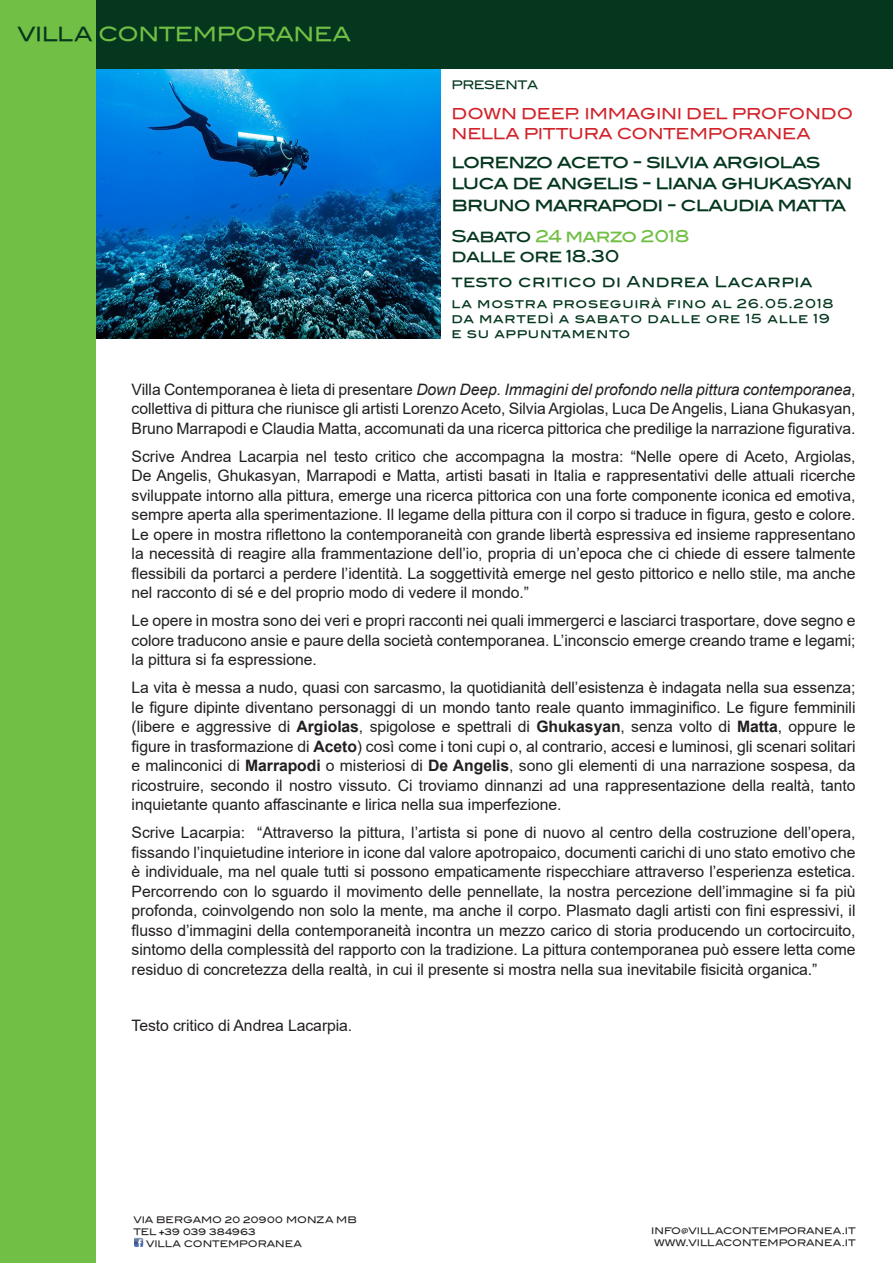
<style>
.page{position:relative;width:893px;height:1263px;background:#fff}
.page>*{position:absolute;margin:0;border:0;box-sizing:border-box;transform-origin:0 0}
.t1{font:19.5px "Blair Md ITCTT Medium";letter-spacing:-.015em;color:#71bf44}
.t2{font:18px "Blair Md ITCTT Medium";letter-spacing:-.045em;color:#04371e}
.t3{font:16.5px "Blair Md ITCTT Medium";letter-spacing:-.045em;color:#71bf44}
.t4{font:16.5px "Blair Md ITCTT Medium";letter-spacing:-.035em;color:#04371e}
.t5{font:15.75px/19.5px "Arial";letter-spacing:-.005em;color:#231f20;text-align:justify}
.t6{font:15px/20.2px "Blair Md ITCTT Medium";letter-spacing:-.015em;color:#d1232a}
.t7{font:15px "Blair Md ITCTT Medium";letter-spacing:.025em;color:#04371e}
.t8{font:12.45px/15px "Blair Md ITCTT Medium";letter-spacing:.06em;color:#04371e}
.t9{font:11.7px "Blair Md ITCTT Medium";letter-spacing:-.035em;color:#04371e}
.t10{font:9px "Blair Md ITCTT Medium";letter-spacing:-.01em;color:#231f20}
.s1{color:#04371e}
.s2{font-style:italic}
.s3{font-weight:700}
.s4{font-family:"Helvetica";font-weight:700}
</style>
<div class="page">
<img style="left:96px;top:68px;width:344px;height:270px">
<div style="left:0;top:0;width:893px;height:68px;background:#04371e"></div>
<svg style="left:134px;top:1237px;width:10px;height:10px"></svg>
<div style="left:0;top:0;width:96px;height:1263px;background:#71bf44"></div>
<p class="t1" style="left:18px;top:22px;width:335px"><span class="s1">VILLA</span> CONTEMPORANEA</p>
<p class="t9" style="left:452px;top:77px;width:88px">PRESENTA</p>
<p class="t6" style="left:452px;top:103px;width:403px">DOWN DEEP. IMMAGINI DEL PROFONDO<br>NELLA PITTURA CONTEMPORANEA</p>
<p class="t2" style="left:452px;top:150px;width:370px">lorenzo aceto - silvia argiolas</p>
<p class="t2" style="left:452px;top:172px;width:402px">luca de angelis - liana ghukasyan</p>
<p class="t2" style="left:452px;top:193px;width:396px">bruno marrapodi - claudia matta</p>
<p class="t3" style="left:452px;top:226px;width:239px"><span class="s1">Sabato</span> 24 marzo 2018</p>
<p class="t4" style="left:452px;top:246px;width:170px">dalle ore 18.30</p>
<p class="t7" style="left:452px;top:272px;width:362px">testo critico di Andrea Lacarpia</p>
<p class="t8" style="left:452px;top:296px;width:384px">la mostra proseguirà fino al 26.05.2018</p>
<p class="t8" style="left:452px;top:311px;width:380px">da martedì a sabato dalle ore 15 alle 19 e su appuntamento</p>
<p class="t5" style="left:132px;top:379px;width:726px">Villa Contemporanea è lieta di presentare <span class="s2">Down Deep. Immagini del profondo nella pittura contemporanea</span>, collettiva di pittura che riunisce gli artisti Lorenzo Aceto, Silvia Argiolas, Luca De Angelis, Liana Ghukasyan, Bruno Marrapodi e Claudia Matta, accomunati da una ricerca pittorica che predilige la narrazione figurativa.</p>
<p class="t5" style="left:132px;top:446px;width:725px">Scrive Andrea Lacarpia nel testo critico che accompagna la mostra: “Nelle opere di Aceto, Argiolas, De Angelis, Ghukasyan, Marrapodi e Matta, artisti basati in Italia e rappresentativi delle attuali ricerche sviluppate intorno alla pittura, emerge una ricerca pittorica con una forte componente iconica ed emotiva, sempre aperta alla sperimentazione. Il legame della pittura con il corpo si traduce in figura, gesto e colore.<br>Le opere in mostra riflettono la contemporaneità con grande libertà espressiva ed insieme rappresentano la necessità di reagire alla frammentazione dell’io, propria di un’epoca che ci chiede di essere talmente flessibili da portarci a perdere l’identità. La soggettività emerge nel gesto pittorico e nello stile, ma anche nel racconto di sé e del proprio modo di vedere il mondo.”</p>
<p class="t5" style="left:132px;top:611px;width:725px">Le opere in mostra sono dei veri e propri racconti nei quali immergerci e lasciarci trasportare, dove segno e colore traducono ansie e paure della società contemporanea. L’inconscio emerge creando trame e legami; la pittura si fa espressione.</p>
<p class="t5" style="left:132px;top:678px;width:725px">La vita è messa a nudo, quasi con sarcasmo, la quotidianità dell’esistenza è indagata nella sua essenza; le figure dipinte diventano personaggi di un mondo tanto reale quanto immaginifico. Le figure femminili (libere e aggressive di <span class="s3">Argiolas</span>, spigolose e spettrali di <span class="s3">Ghukasyan</span>, senza volto di <span class="s3">Matta</span>, oppure le figure in trasformazione di <span class="s3">Aceto</span>) così come i toni cupi o, al contrario, accesi e luminosi, gli scenari solitari e malinconici di <span class="s3">Marrapodi</span> o misteriosi di <span class="s3">De Angelis</span>, sono gli elementi di una narrazione sospesa, da ricostruire, secondo il nostro vissuto. Ci troviamo dinnanzi ad una rappresentazione della realtà, tanto inquietante quanto affascinante e lirica nella sua imperfezione.</p>
<p class="t5" style="left:132px;top:823px;width:725px">Scrive Lacarpia: “Attraverso la pittura, l’artista si pone di nuovo al centro della costruzione dell’opera, fissando l’inquietudine interiore in icone dal valore apotropaico, documenti carichi di uno stato emotivo che è individuale, ma nel quale tutti si possono empaticamente rispecchiare attraverso l’esperienza estetica.<br>Percorrendo con lo sguardo il movimento delle pennellate, la nostra percezione dell’immagine si fa più profonda, coinvolgendo non solo la mente, ma anche il corpo. Plasmato dagli artisti con fini espressivi, il flusso d’immagini della contemporaneità incontra un mezzo carico di storia producendo un cortocircuito, sintomo della complessità del rapporto con la tradizione. La pittura contemporanea può essere letta come residuo di concretezza della realtà, in cui il presente si mostra nella sua inevitabile fisicità organica.”</p>
<p class="t5" style="left:132px;top:1015px;width:222px">Testo critico di Andrea Lacarpia.</p>
<p class="t10" style="left:133px;top:1214px;width:225px">VIA BERGAMO 20 20900 MONZA MB</p>
<p class="t10" style="left:133px;top:1226px;width:124px">TEL <span class="s4">+</span>39 039 384963</p>
<p class="t10" style="left:146px;top:1238px;width:157px">VILLA CONTEMPORANEA</p>
<p class="t10" style="left:651px;top:1226px;width:206px">INFO@VILLACONTEMPORANEA.IT</p>
<p class="t10" style="left:654px;top:1238px;width:203px">WWW.VILLACONTEMPORANEA.IT</p>
</div>
